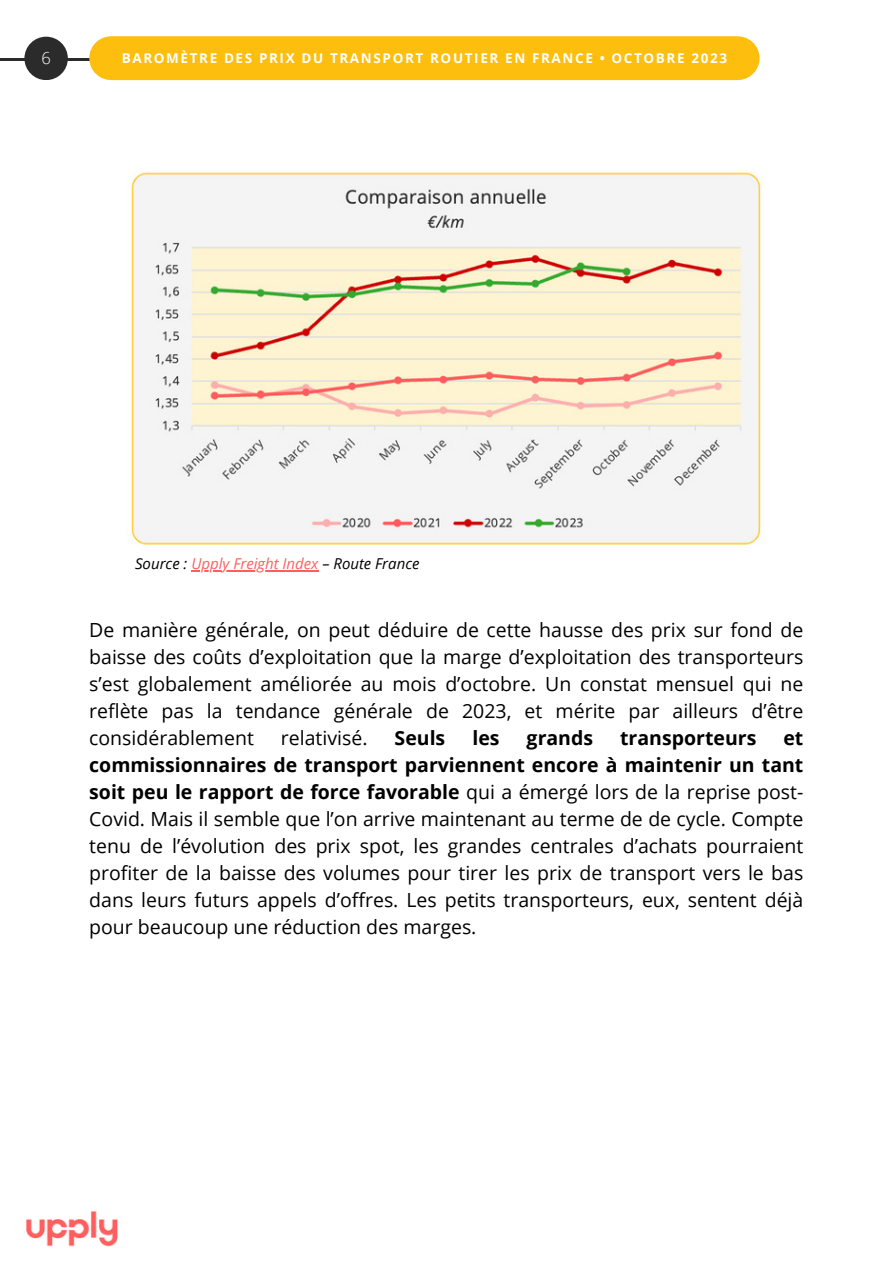
<style>
.page{position:relative;width:893px;height:1264px;background:#fff}
.page>*{position:absolute;margin:0;border:0;box-sizing:border-box;transform-origin:0 0}
.t1{font:19.5px/27px "Open Sans";color:#000;text-align:justify}
.t2{font:700 19.5px "Open Sans";color:#000}
.t3{font:300 16.5px "Open Sans";color:#fff}
.t4{font:italic 15px "Open Sans";color:#000}
.t5{font:700 13.5px "Open Sans";letter-spacing:.12em;color:#fff}
.s1{color:#ff5e5e}
.s2{font-weight:700}
</style>
<div class="page">
<img style="left:26px;top:1211px;width:92px;height:36px">
<hr style="left:0;top:58px;width:119px;height:3px;background:#2b2b2b">
<div style="left:24px;top:37px;width:44px;height:43px;background:#2b2b2b;border-radius:50%"></div>
<div style="left:111px;top:36px;width:626px;height:44px;background:#febe0d"></div>
<img style="left:131px;top:172px;width:631px;height:373px">
<hr style="left:191px;top:570px;width:127px;height:1px;background:#ff5e5e">
<p class="t3" style="left:41px;top:46px;width:11px">6</p>
<p class="t5" style="left:122px;top:48px;width:606px">BAROMÈTRE DES PRIX DU TRANSPORT ROUTIER EN FRANCE • OCTOBRE 2023</p>
<p class="t4" style="left:135px;top:553px;width:286px">Source : <span class="s1">Upply Freight Index</span> – Route France</p>
<p class="t1" style="left:89px;top:615px;width:715px">De manière générale, on peut déduire de cette hausse des prix sur fond de baisse des coûts d’exploitation que la marge d’exploitation des transporteurs s’est globalement améliorée au mois d’octobre. Un constat mensuel qui ne reflète pas la tendance générale de 2023, et mérite par ailleurs d’être considérablement</p>
<p class="t1" style="left:281px;top:723px;width:88px">relativisé.</p>
<p class="t2" style="left:394px;top:723px;width:52px">Seuls</p>
<p class="t2" style="left:472px;top:723px;width:29px">les</p>
<p class="t2" style="left:526px;top:723px;width:68px">grands</p>
<p class="t2" style="left:620px;top:723px;width:138px">transporteurs</p>
<p class="t1" style="left:89px;top:723px;width:715px;text-indent:694px"><span class="s2">et commissionnaires de transport parviennent encore à maintenir un tant soit peu le rapport de force favorable</span> qui a émergé lors de la reprise post-Covid. Mais il semble que l’on arrive maintenant au terme de de cycle. Compte tenu de l’évolution des prix spot, les grandes centrales d’achats pourraient profiter de la baisse des volumes pour tirer les prix de transport vers le bas dans leurs futurs appels d’offres. Les petits transporteurs, eux, sentent déjà pour beaucoup une réduction des marges.</p>
</div>
